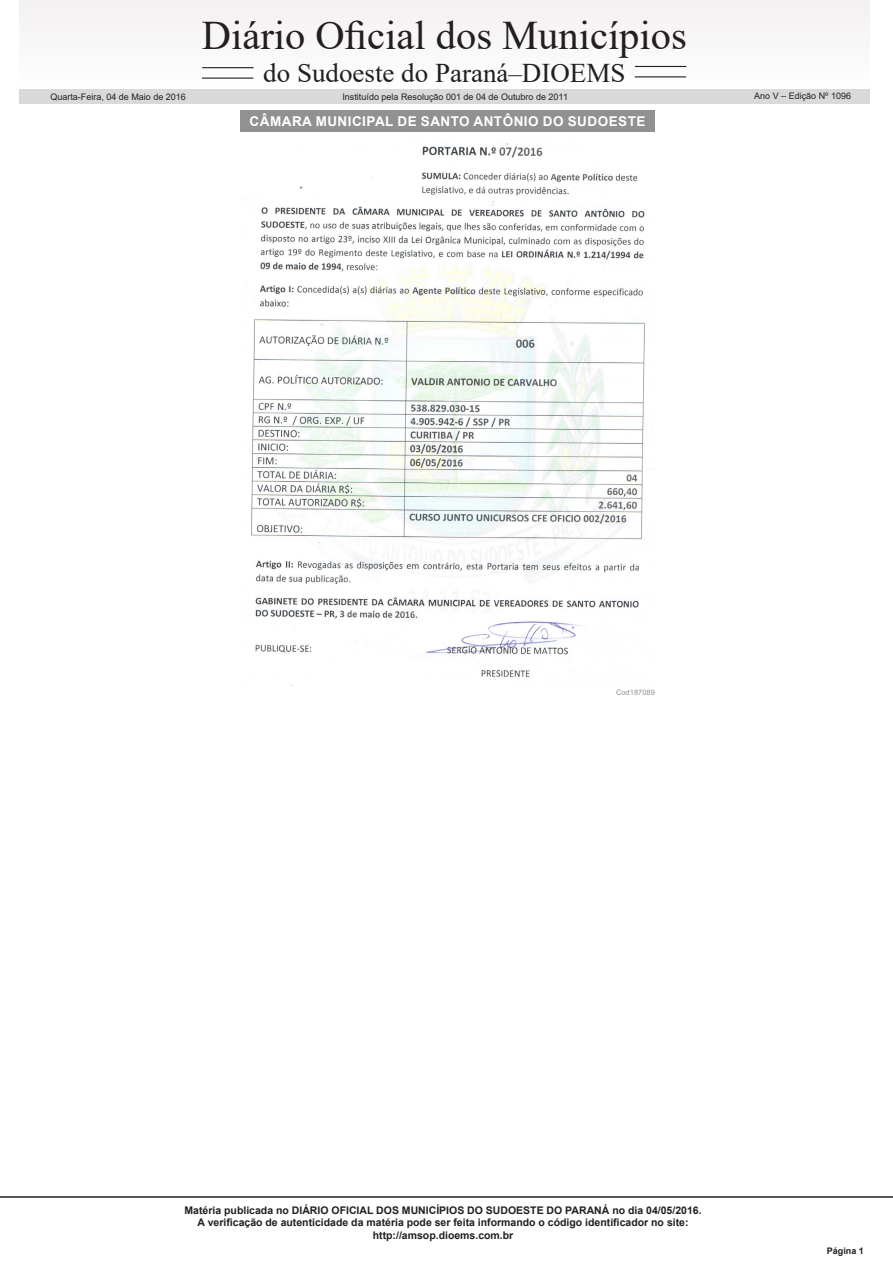
<style>
.page{position:relative;width:893px;height:1263px;background:#fff}
.page>*{position:absolute;margin:0;border:0;box-sizing:border-box;transform-origin:0 0}
.t1{font:40.5px "Times New Roman";color:#231f20}
.t2{font:27px "Times New Roman";color:#231f20}
.t3{font:700 13.5px "Arial";letter-spacing:.035em;color:#fff}
.t4{font:700 10.5px/12.6px "Arial";color:#231f20;text-align:center}
.t5{font:9px "Arial";color:#231f20}
.t6{font:700 9px "Arial";color:#231f20}
.cód_diário{font:7.5px "Arial";color:#939598}
</style>
<div class="page">
<hr style="left:0;top:1196px;width:893px;height:2px;background:#231f20">
<div style="left:19px;top:0;width:851px;height:87px;background:#f8f7f7"></div>
<div style="left:19px;top:90px;width:851px;height:14px;background:#d9d9d9"></div>
<hr style="left:202px;top:67px;width:52px;height:1px;background:#231f20">
<hr style="left:635px;top:66px;width:51px;height:1px;background:#231f20">
<hr style="left:202px;top:78px;width:51px;height:1px;background:#231f20">
<hr style="left:635px;top:76px;width:51px;height:1px;background:#231f20">
<div style="left:240px;top:111px;width:415px;height:21px;background:#929090"></div>
<img style="left:251px;top:141px;width:404px;height:545px">
<h1 class="t1" style="left:202px;top:7px;width:486px">Diário Oficial dos Municípios</h1>
<h2 class="t2" style="left:263px;top:54px;width:364px">do Sudoeste do Paraná–DIOEMS</h2>
<p class="t5" style="left:50px;top:91px;width:137px">Quarta-Feira, 04 de Maio de 2016</p>
<p class="t5" style="left:342px;top:90px;width:227px">Instituído pela Resolução 001 de 04 de Outubro de 2011</p>
<p class="t5" style="left:754px;top:89px;width:98px">Ano V – Edição Nº 1096</p>
<p class="t3" style="left:250px;top:112px;width:397px">CÂMARA MUNICIPAL DE SANTO ANTÔNIO DO SUDOESTE</p>
<p class="cód_diário" style="left:616px;top:687px;width:40px">Cod187089</p>
<p class="t4" style="left:184px;top:1204px;width:519px">Matéria publicada no DIÁRIO OFICIAL DOS MUNICÍPIOS DO SUDOESTE DO PARANÁ no dia 04/05/2016.<br>A verificação de autenticidade da matéria pode ser feita informando o código identificador no site: http://amsop.dioems.com.br</p>
<p class="t6" style="left:827px;top:1244px;width:39px">Página 1</p>
</div>
